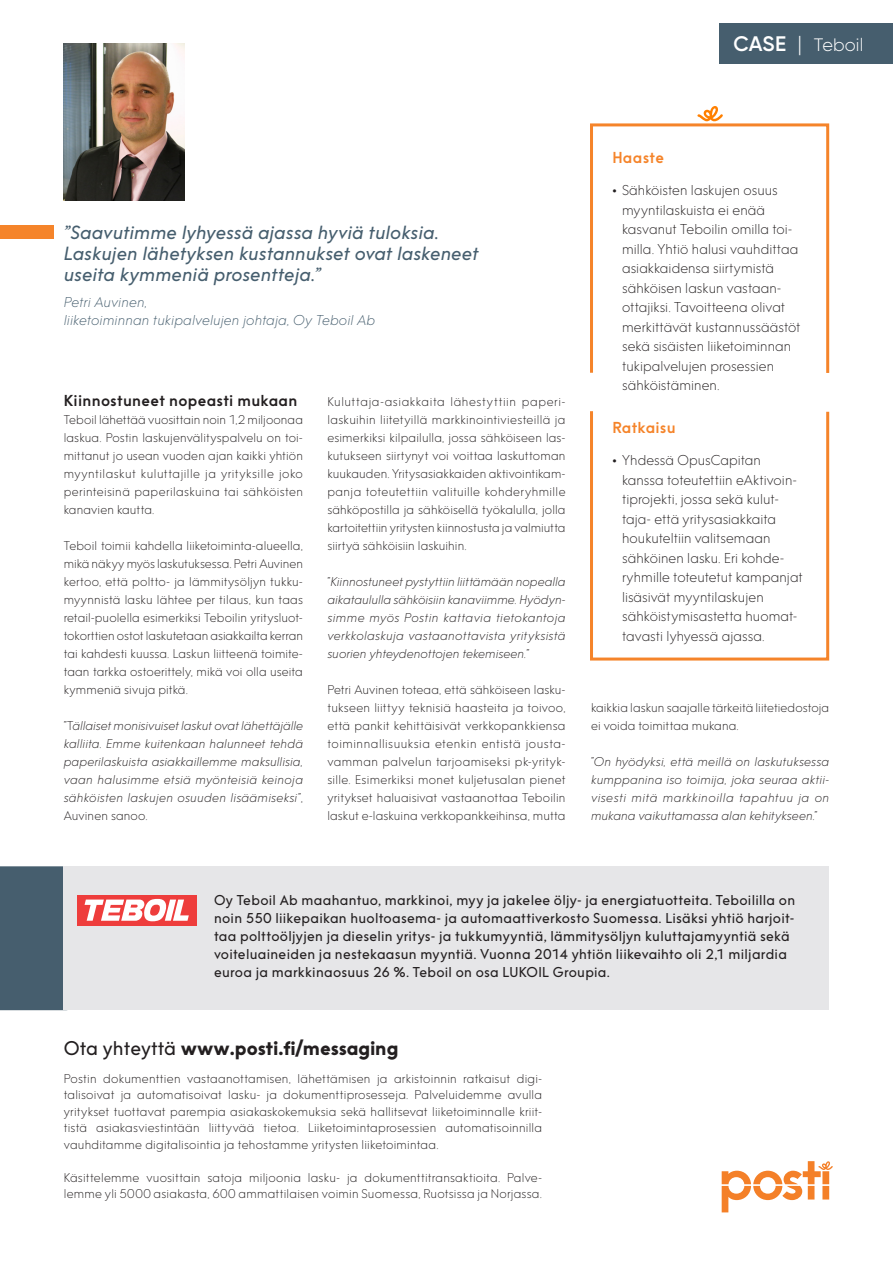
<style>
.page{position:relative;width:893px;height:1263px;background:#fff}
.page>*{position:absolute;margin:0;border:0;box-sizing:border-box;transform-origin:0 0}
.Ota_yhteyttä{font:700 18.75px "Posti Sans";color:#231f20}
.Sitaatti{font:italic 18px/21px "Posti Sans";letter-spacing:.005em;color:#465e6e}
.t1{font:300 18px "Gilroy";letter-spacing:.005em;color:#fff}
.Väliotsikko{font:500 15px "Posti Sans";letter-spacing:.015em;color:#231f20}
.Bulletit_väliotsikko{font:500 15px "Posti Sans";letter-spacing:.015em;color:#f5842a}
.t2{font:300 13.5px/19.5px "Posti Sans";letter-spacing:.005em;color:#231f20}
.Case_teksti{font:13.5px/18px "Posti Sans";letter-spacing:.02em;color:#231f20}
.Sitaatin_sanoja{font:italic 300 13.5px/18px "Posti Sans";letter-spacing:.015em;color:#465e6e}
.Leipäteksti{font:300 12px/18px "Posti Sans";letter-spacing:.01em;color:#231f20;text-align:justify}
.Leipäteksti-2{font:italic 300 12px/18px "Posti Sans";letter-spacing:.015em;color:#231f20;text-align:justify}
.Osoitekenttä{font:300 12px/16.5px "Posti Sans";letter-spacing:.02em;color:#231f20;text-align:justify}
.s1{font-weight:600;font-size:21px}
.s2{font-size:21px}
.s3{font-style:normal}
.s4{font-weight:700}
.s5{font-weight:400}
</style>
<div class="page">
<div style="left:0;top:225px;width:53px;height:14px;background:#f5842a"></div>
<div style="left:64px;top:866px;width:765px;height:144px;background:#e6e6e8"></div>
<img style="left:64px;top:44px;width:120px;height:157px">
<svg style="left:697px;top:106px;width:26px;height:15px"></svg>
<svg style="left:590px;top:411px;width:240px;height:250px"></svg>
<div style="left:590px;top:123px;width:239px;height:251px;border:3px solid #f5842a"></div>
<svg style="left:722px;top:1161px;width:111px;height:51px"></svg>
<div style="left:719px;top:23px;width:174px;height:41px;background:#465e6e"></div>
<div style="left:77px;top:895px;width:120px;height:30px;background:#ee3d3c"></div>
<svg style="left:0;top:866px;width:189px;height:144px"></svg>
<p class="t1" style="left:733px;top:34px;width:131px"><span class="s1">CASE</span> <span class="s2">|</span> Teboil</p>
<p class="Sitaatti" style="left:64px;top:222px;width:416px">”Saavutimme lyhyessä ajassa hyviä tuloksia.<br>Laskujen lähetyksen kustannukset ovat laskeneet useita kymmeniä prosentteja.”</p>
<p class="Sitaatin_sanoja" style="left:64px;top:293px;width:313px">Petri Auvinen,<br>liiketoiminnan tukipalvelujen johtaja, Oy Teboil Ab</p>
<p class="Väliotsikko" style="left:64px;top:391px;width:235px">Kiinnostuneet nopeasti mukaan</p>
<p class="Leipäteksti" style="left:64px;top:410px;width:241px">Teboil lähettää vuosittain noin 1,2 miljoonaa laskua. Postin laskujenvälityspalvelu on toi&shy;mittanut jo usean vuoden ajan kaikki yhtiön myyntilaskut kuluttajille ja yrityksille joko perinteisinä paperilaskuina tai sähköisten kanavien kautta.</p>
<p class="Leipäteksti" style="left:64px;top:536px;width:241px">Teboil toimii kahdella liiketoiminta-alueella, mikä näkyy myös laskutuksessa. Petri Auvinen kertoo, että poltto- ja lämmitysöljyn tukku&shy;myynnistä lasku lähtee per tilaus, kun taas retail-puolella esimerkiksi Teboilin yritysluot&shy;tokorttien ostot laskutetaan asiakkailta kerran tai kahdesti kuussa. Laskun liitteenä toimite&shy;taan tarkka ostoerittely, mikä voi olla useita kymmeniä sivuja pitkä.</p>
<p class="Leipäteksti-2" style="left:64px;top:716px;width:241px"><span class="s3">”T</span>ällaiset monisivuiset laskut ovat lähettäjälle kalliita. Emme kuitenkaan halunneet tehdä paperilaskuista asiakkaillemme maksullisia, vaan halusimme etsiä myönteisiä keinoja sähköisten laskujen osuuden lisäämiseksi<span class="s3">”, Auvinen sanoo.</span></p>
<p class="Leipäteksti" style="left:327px;top:392px;width:240px">Kuluttaja-asiakkaita lähestyttiin paperi&shy;laskuihin liitetyillä markkinointiviesteillä ja esimerkiksi kilpailulla, jossa sähköiseen las&shy;kutukseen siirtynyt voi voittaa laskuttoman kuukauden. Yritysasiakkaiden aktivointikam&shy;panja toteutettiin valituille kohderyhmille sähköpostilla ja sähköisellä työkalulla, jolla kartoitettiin yritysten kiinnostusta ja valmiutta siirtyä sähköisiin laskuihin.</p>
<p class="Leipäteksti-2" style="left:327px;top:572px;width:240px"><span class="s3">”</span>Kiinnostuneet pystyttiin liittämään nopealla aikataululla sähköisiin kanaviimme. Hyödyn&shy;simme myös Postin kattavia tietokantoja verkkolaskuja vastaanottavista yrityksistä suorien yhteydenottojen tekemiseen.<span class="s3">”</span></p>
<p class="Leipäteksti" style="left:327px;top:680px;width:240px">Petri Auvinen toteaa, että sähköiseen lasku&shy;tukseen liittyy teknisiä haasteita ja toivoo, että pankit kehittäisivät verkkopankkiensa toiminnallisuuksia etenkin entistä jousta&shy;vamman palvelun tarjoamiseksi pk-yrityk&shy;sille. Esimerkiksi monet kuljetusalan pienet yritykset haluaisivat vastaanottaa Teboilin laskut e-laskuina verkkopankkeihinsa, mutta</p>
<p class="Bulletit_väliotsikko" style="left:612px;top:148px;width:53px">Haaste</p>
<p class="t2" style="left:622px;top:180px;width:180px;text-indent:-10px"><span class="s4">•</span> Sähköisten laskujen osuus myyntilaskuista ei enää kasvanut Teboilin omilla toi&shy;milla. Yhtiö halusi vauhdittaa asiakkaidensa siirtymistä sähköisen laskun vastaan&shy;ottajiksi. Tavoitteena olivat merkittävät kustannussäästöt sekä sisäisten liiketoiminnan tukipalvelujen prosessien sähköistäminen.</p>
<p class="Bulletit_väliotsikko" style="left:612px;top:418px;width:65px">Ratkaisu</p>
<p class="t2" style="left:622px;top:450px;width:182px;text-indent:-10px"><span class="s4">•</span> Yhdessä OpusCapitan kanssa toteutettiin eAktivoin&shy;tiprojekti, jossa sekä kulut&shy;taja- että yritysasiakkaita houkuteltiin valitsemaan sähköinen lasku. Eri kohde&shy;ryhmille toteutetut kampanjat lisäsivät myyntilaskujen sähköistymisastetta huomat&shy;tavasti lyhyessä ajassa.</p>
<p class="Leipäteksti" style="left:591px;top:698px;width:240px">kaikkia laskun saajalle tärkeitä liitetiedostoja ei voida toimittaa mukana.</p>
<p class="Leipäteksti-2" style="left:591px;top:752px;width:240px"><span class="s3">”</span>On hyödyksi, että meillä on laskutuksessa kumppanina iso toimija, joka seuraa aktii&shy;visesti mitä markkinoilla tapahtuu ja on mukana vaikuttamassa alan kehitykseen<span class="s3">.”</span></p>
<p class="Case_teksti" style="left:214px;top:891px;width:583px">Oy Teboil Ab maahantuo, markkinoi, myy ja jakelee öljy- ja energiatuotteita. Teboililla on noin 550 liikepaikan huoltoasema- ja automaattiverkosto Suomessa. Lisäksi yhtiö harjoit&shy;taa polttoöljyjen ja dieselin yritys- ja tukkumyyntiä, lämmitysöljyn kuluttajamyyntiä sekä voiteluaineiden ja nestekaasun myyntiä. Vuonna 2014 yhtiön liikevaihto oli 2,1 miljardia euroa ja markkinaosuus 26 %. Teboil on osa LUKOIL Groupia.</p>
<p class="Ota_yhteyttä" style="left:64px;top:1035px;width:336px"><span class="s5">Ota yhteyttä</span> www.posti.fi/messaging</p>
<p class="Osoitekenttä" style="left:64px;top:1070px;width:480px">Postin dokumenttien vastaanottamisen, lähettämisen ja arkistoinnin ratkaisut digi&shy;talisoivat ja automatisoivat lasku- ja dokumenttiprosesseja. Palveluidemme avulla yritykset tuottavat parempia asiakaskokemuksia sekä hallitsevat liiketoiminnalle kriit&shy;tistä asiakasviestintään liittyvää tietoa. Liiketoimintaprosessien automatisoinnilla vauhditamme digitalisointia ja tehostamme yritysten liiketoimintaa.</p>
<p class="Osoitekenttä" style="left:64px;top:1169px;width:480px">Käsittelemme vuosittain satoja miljoonia lasku- ja dokumenttitransaktioita. Palve&shy;lemme yli 5000 asiakasta, 600 ammattilaisen voimin Suomessa, Ruotsissa ja Norjassa.</p>
</div>
